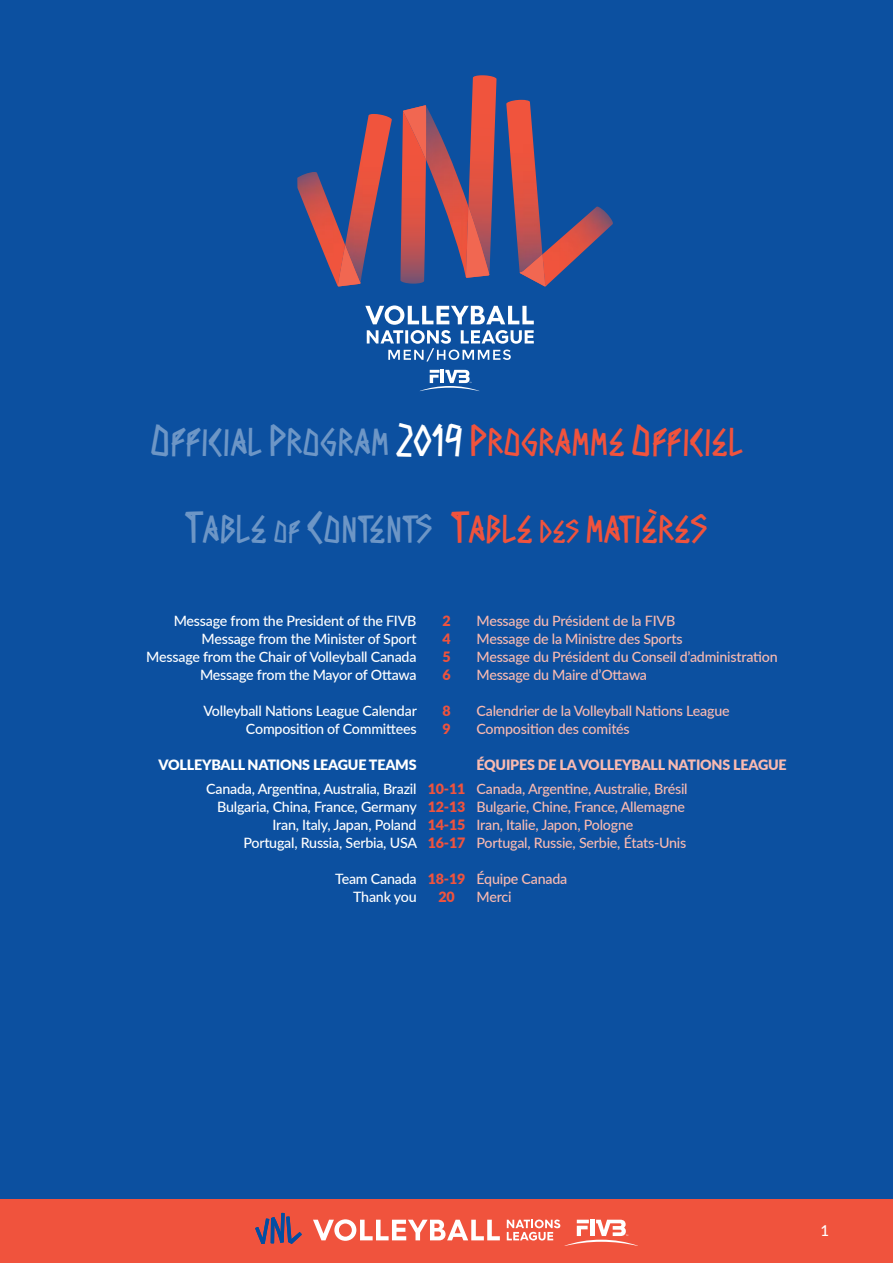
<style>
.page{position:relative;width:893px;height:1263px;background:#0c50a0}
.page>*{position:absolute;margin:0;border:0;box-sizing:border-box;transform-origin:0 0}
.t1{font:33.9px "Rally SC870";color:#f0533d}
.t2{font:500 15px "Lato";color:#fff}
.t3{font:500 14.25px "Lato";letter-spacing:-.015em;color:#f9bab1}
.t4{font:500 14.25px/18px "Lato";letter-spacing:-.015em;color:#fff}
.t5{font:900 14.25px/24px "Lato";letter-spacing:-.015em;color:#f9bab1}
.t6{font:900 14.25px "Lato";letter-spacing:-.015em;color:#fff}
.t7{font:900 14.25px "Lato";color:#f0533d}
.s1{font-size:39px;color:#6d96c6}
.s2{color:#6d96c6}
.s3{font-size:39px;color:#fff}
.s4{font-size:39px}
.s5{font-size:27.45px;color:#6d96c6}
.s6{font-size:27.45px}
.s7{font-weight:500;color:#fff}
.s8{color:#f0533d}
.s9{font-weight:500}
.s10{color:#fff}
.s11{font-weight:900;color:#f0533d}
.s12{color:#f9bab1}
</style>
<div class="page">
<div style="left:0;top:1199px;width:893px;height:64px;background:#f0533d"></div>
<svg style="left:255px;top:1213px;width:47px;height:31px"></svg>
<svg style="left:313px;top:1219px;width:187px;height:22px"></svg>
<svg style="left:507px;top:1219px;width:131px;height:27px"></svg>
<svg style="left:400px;top:75px;width:97px;height:209px"></svg>
<svg style="left:506px;top:99px;width:107px;height:187px"></svg>
<svg style="left:297px;top:114px;width:95px;height:172px"></svg>
<svg style="left:420px;top:370px;width:59px;height:21px"></svg>
<svg style="left:365px;top:305px;width:169px;height:56px"></svg>
<h1 class="t1" style="left:150px;top:419px;width:594px"><span class="s1">O</span><span class="s2">FFICIAL</span> <span class="s1">P</span><span class="s2">ROGRAM</span> <span class="s3">2019</span> <span class="s4">P</span>ROGRAMME <span class="s4">O</span>FFICIEL</h1>
<h1 class="t1" style="left:185px;top:507px;width:523px"><span class="s1">T</span><span class="s2">ABLE</span> <span class="s5">OF</span> <span class="s1">C</span><span class="s2">ONTENTS</span> <span class="s4">T</span>ABLE <span class="s6">DES</span> MATIÈRES</h1>
<p class="t4" style="left:174px;top:612px;width:244px">Message from the President of the FIVB</p>
<p class="t7" style="left:442px;top:610px;width:10px">2</p>
<p class="t3" style="left:476px;top:611px;width:200px">Message du Président de la FIVB</p>
<p class="t4" style="left:202px;top:630px;width:216px">Message from the Minister of Sport</p>
<p class="t7" style="left:442px;top:628px;width:10px">4</p>
<p class="t3" style="left:476px;top:629px;width:208px">Message de la Ministre des Sports</p>
<p class="t4" style="left:146px;top:648px;width:272px">Message from the Chair of Volleyball Canada</p>
<p class="t7" style="left:442px;top:646px;width:10px">5</p>
<p class="t3" style="left:476px;top:647px;width:303px">Message du Président du Conseil d’administration</p>
<p class="t4" style="left:200px;top:666px;width:218px">Message from the Mayor of Ottawa</p>
<p class="t7" style="left:442px;top:664px;width:10px">6</p>
<p class="t3" style="left:476px;top:665px;width:172px">Message du Maire d’Ottawa</p>
<p class="t4" style="left:204px;top:702px;width:215px">Volleyball Nations League Calendar</p>
<p class="t7" style="left:442px;top:700px;width:10px">8</p>
<p class="t3" style="left:476px;top:701px;width:255px">Calendrier de la Volleyball Nations League</p>
<p class="t4" style="left:246px;top:720px;width:172px">Composition of Committees</p>
<p class="t7" style="left:442px;top:718px;width:10px">9</p>
<p class="t3" style="left:476px;top:719px;width:155px">Composition des comités</p>
<p class="t6" style="left:159px;top:754px;width:260px">VOLLEYBALL NATIONS LEAGUE TEAMS</p>
<p class="t5" style="left:206px;top:752px;width:582px;text-indent:270px">ÉQUI PES DE LA VOLLEYBALL NATIONS LEAGUE<br><span class="s7">Canada, Argentina, Australia, Brazil</span> <span class="s8">10-11</span> <span class="s9">Canada, Argentine, Australie, Brésil</span></p>
<p class="t3" style="left:217px;top:797px;width:469px"><span class="s10">Bulgaria, China, France, Germany</span> <span class="s11">12-13</span> Bulgarie, Chine, France, Allemagne</p>
<p class="t3" style="left:272px;top:815px;width:362px"><span class="s10">Iran, Italy, Japan, Poland</span> <span class="s11">14-15</span> Iran, Italie, Japon, Pologne</p>
<p class="t3" style="left:243px;top:833px;width:444px"><span class="s10">Portugal, Russia, Serbia, USA</span> <span class="s11">16-17</span> Portugal, Russie, Serbie, États-Unis</p>
<p class="t4" style="left:353px;top:870px;width:216px;text-indent:-18px">Team Canada <span class="s11">18-19</span> <span class="s12">Équipe Canada<br></span>Thank you</p>
<p class="t7" style="left:438px;top:886px;width:18px">20</p>
<p class="t3" style="left:476px;top:887px;width:36px">Merci</p>
<p class="t2" style="left:820px;top:1219px;width:10px">1</p>
</div>
